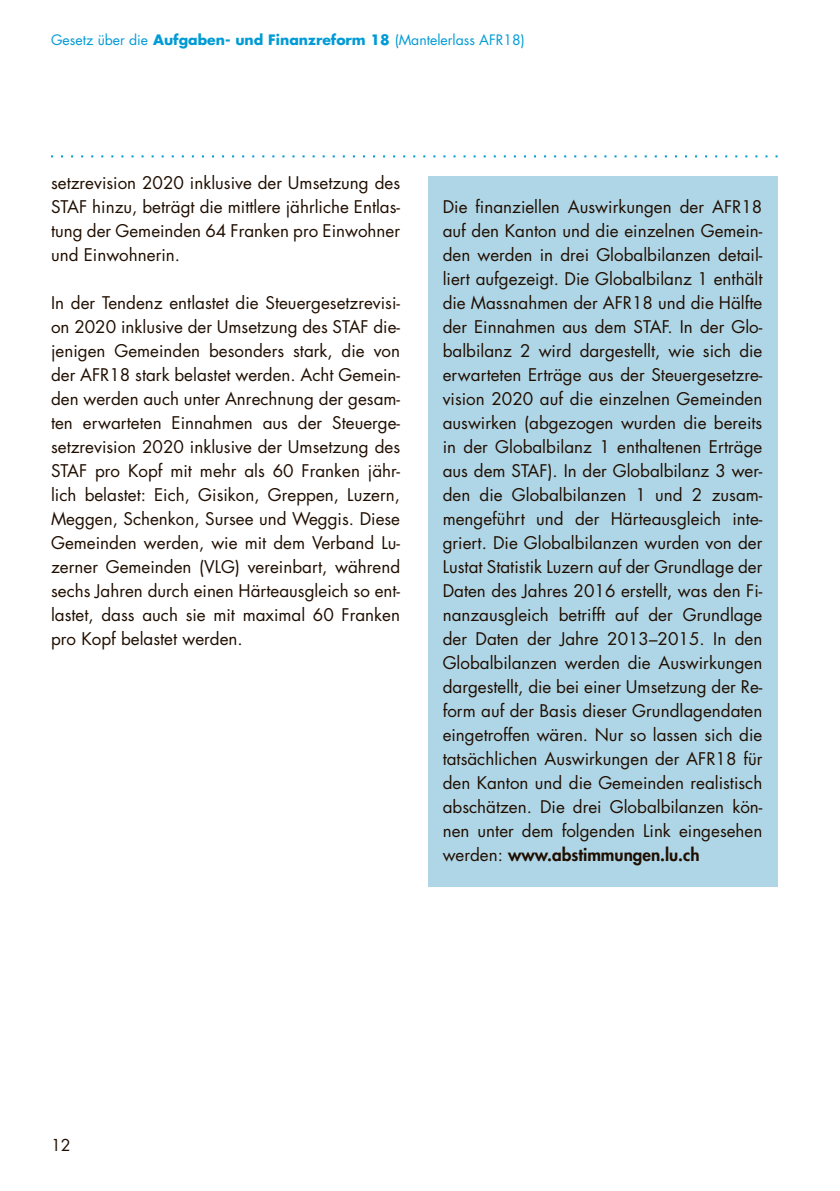
<style>
.page{position:relative;width:840px;height:1191px;background:#fff}
.page>*{position:absolute;margin:0;border:0;box-sizing:border-box;transform-origin:0 0}
.t1{font:17px/24px "Futura";color:#200e00;text-align:justify}
.t2{font:16px "Futura";color:#200e00}
.t3{font:14px "Futura";color:#009bd5}
.s1{font-weight:700}
.s2{font-weight:800}
</style>
<div class="page">
<div style="left:428px;top:176px;width:349px;height:710px;background:#afd6e7"></div>
<svg style="left:51px;top:155px;width:726px;height:2px"></svg>
<p class="t3" style="left:51px;top:30px;width:475px">Gesetz über die <span class="s1">Aufgaben- und Finanzreform 18</span> (Mantelerlass AFR18)</p>
<p class="t1" style="left:51px;top:171px;width:350px">setzrevision 2020 inklusive der Umsetzung des STAF hinzu, beträgt die mittlere jährliche Entlas&shy;tung der Gemeinden 64 Franken pro Einwohner und Einwohnerin.</p>
<p class="t1" style="left:51px;top:291px;width:350px">In der Tendenz entlastet die Steuergesetzrevisi&shy;on 2020 inklusive der Umsetzung des STAF die&shy;jenigen Gemeinden besonders stark, die von der AFR18 stark belastet werden. Acht Gemein&shy;den werden auch unter Anrechnung der gesam&shy;ten erwarteten Einnahmen aus der Steuerge&shy;setzrevision 2020 inklusive der Umsetzung des STAF pro Kopf mit mehr als 60 Franken jähr&shy;lich belastet: Eich, Gisikon, Greppen, Luzern, Meggen, Schenkon, Sursee und Weggis. Diese Gemeinden werden, wie mit dem Verband Lu&shy;zerner Gemeinden (VLG) vereinbart, während sechs Jahren durch einen Härteausgleich so ent&shy;lastet, dass auch sie mit maximal 60 Franken pro Kopf belastet werden.</p>
<p class="t1" style="left:442px;top:194px;width:321px">Die finanziellen Auswirkungen der AFR18 auf den Kanton und die einzelnen Gemein&shy;den werden in drei Globalbilanzen detail&shy;liert aufgezeigt. Die Globalbilanz 1 enthält die Massnahmen der AFR18 und die Hälfte der Einnahmen aus dem STAF. In der Glo&shy;balbilanz 2 wird dargestellt, wie sich die erwarteten Erträge aus der Steuergesetzre&shy;vision 2020 auf die einzelnen Gemeinden auswirken (abgezogen wurden die bereits in der Globalbilanz 1 enthaltenen Erträge aus dem STAF). In der Globalbilanz 3 wer&shy;den die Globalbilanzen 1 und 2 zusam&shy;mengeführt und der Härteausgleich inte&shy;griert. Die Globalbilanzen wurden von der Lustat Statistik Luzern auf der Grundlage der Daten des Jahres 2016 erstellt, was den Fi&shy;nanzausgleich betrifft auf der Grundlage der Daten der Jahre 2013–2015. In den Globalbilanzen werden die Auswirkungen dargestellt, die bei einer Umsetzung der Re&shy;form auf der Basis dieser Grundlagendaten eingetroffen wären. Nur so lassen sich die tatsächlichen Auswirkungen der AFR18 für den Kanton und die Gemeinden realistisch abschätzen. Die drei Globalbilanzen kön&shy;nen unter dem folgenden Link eingesehen werden: <span class="s2">www.abstimmungen.lu.ch</span></p>
<p class="t2" style="left:51px;top:1134px;width:21px">12</p>
</div>
